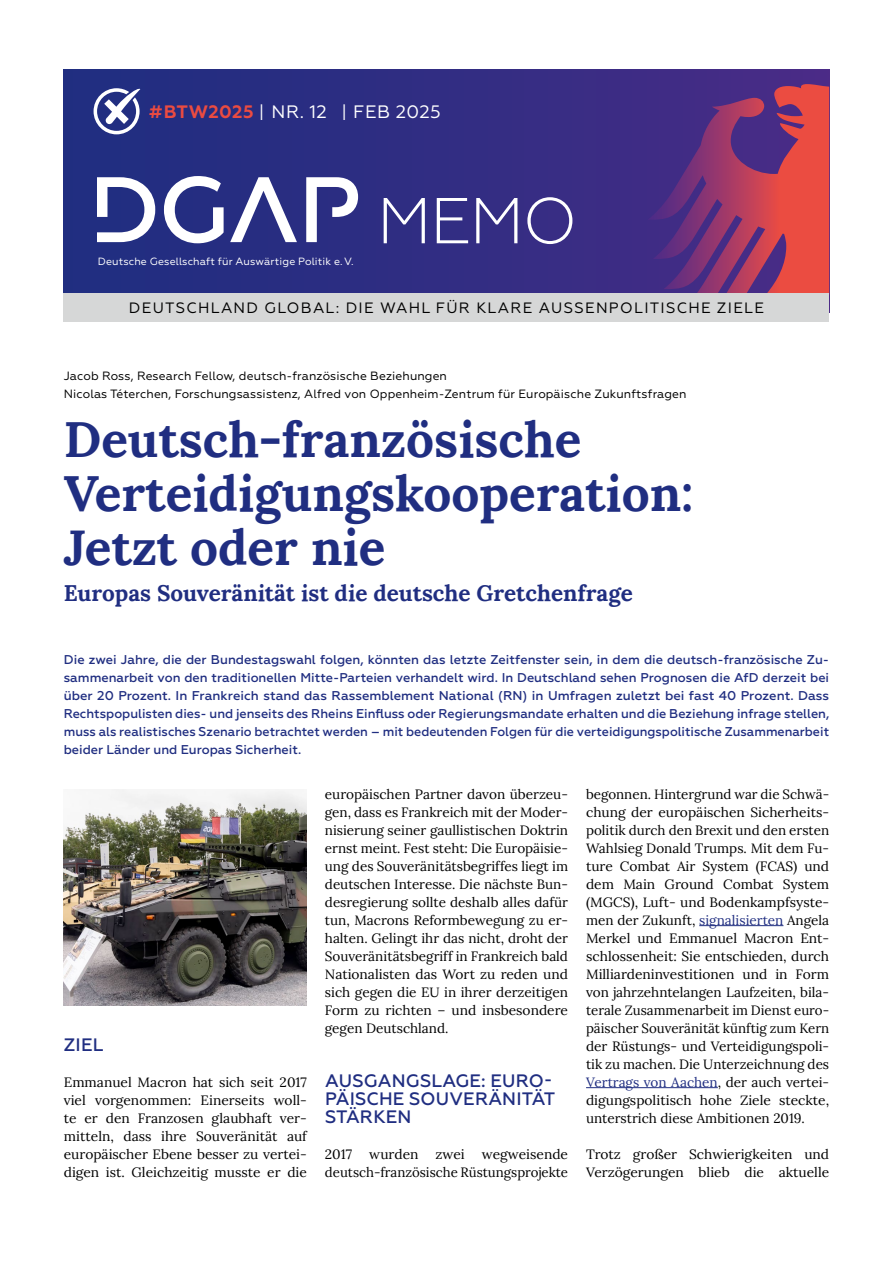
<style>
.page{position:relative;width:893px;height:1263px;background:#fff}
.page>*{position:absolute;margin:0;border:0;box-sizing:border-box;transform-origin:0 0}
.t1{font:300 64.65px "Geometria";color:#fff}
.t2{font:700 49.5px/54px "Lora";color:#202e81}
.t3{font:700 22.5px "Lora";color:#202e81}
.t4{font:500 18px/18px "Geometria";letter-spacing:.01em;color:#202e81}
.t5{font:18px "Geometria";letter-spacing:.02em;color:#fff}
.t6{font:15px "Geometria";letter-spacing:.085em;color:#000}
.t7{font:13.5px/18px "Lora";color:#000;text-align:justify}
.t8{font:500 12.75px/18px "Geometria";color:#202e81;text-align:justify}
.t9{font:12px/18px "Geometria";letter-spacing:.01em;color:#000}
.t10{font:10.5px "Geometria";letter-spacing:.01em;color:#fff}
.s1{font-weight:700;color:#eb4b41}
.s2{color:#202e81}
</style>
<div class="page">
<hr style="left:699px;top:925px;width:84px;height:1px;background:#202e81">
<hr style="left:586px;top:1087px;width:132px;height:1px;background:#202e81">
<div style="left:64px;top:69px;width:765px;height:244px;background:linear-gradient(to right,#1d2e80,#492c86)"></div>
<svg style="left:94px;top:87px;width:46px;height:47px"></svg>
<svg style="left:98px;top:176px;width:260px;height:67px"></svg>
<svg style="left:648px;top:84px;width:181px;height:209px;background:#8c386a"></svg>
<img style="left:64px;top:789px;width:243px;height:216px">
<div style="left:64px;top:293px;width:765px;height:29px;background:#d6d7d7"></div>
<h3 class="t5" style="left:149px;top:101px;width:294px"><span class="s1">#BTW2025</span> | NR. 12 | FEB 2025</h3>
<p class="t10" style="left:98px;top:255px;width:257px">Deutsche Gesellschaft für Auswärtige Politik e.V.</p>
<h1 class="t1" style="left:377px;top:184px;width:202px">MEMO</h1>
<p class="t6" style="left:129px;top:299px;width:637px">DEUTSCHLAND GLOBAL: DIE WAHL FÜR KLARE AUSSENPOLITISCHE ZIELE</p>
<p class="t9" style="left:64px;top:367px;width:624px">Jacob Ross, Research Fellow, deutsch-französische Beziehungen<br>Nicolas Téterchen, Forschungsassistenz, Alfred von Oppenheim-Zentrum für Europäische Zukunftsfragen</p>
<h2 class="t2" style="left:64px;top:407px;width:631px">Deutsch-französische<br>Verteidigungskooperation:<br>Jetzt oder nie</h2>
<h3 class="t3" style="left:64px;top:573px;width:570px">Europas Souveränität ist die deutsche Gretchenfrage</h3>
<p class="t8" style="left:64px;top:650px;width:767px">Die zwei Jahre, die der Bundestagswahl folgen, könnten das letzte Zeitfenster sein, in dem die deutsch-französische Zu&shy;sammenarbeit von den traditionellen Mitte-Parteien verhandelt wird. In Deutschland sehen Prognosen die AfD derzeit bei über 20 Prozent. In Frankreich stand das Rassemblement National (RN) in Umfragen zuletzt bei fast 40 Prozent. Dass Rechtspopulisten dies- und jenseits des Rheins Einfluss oder Regierungsmandate erhalten und die Beziehung infrage stellen, muss als realistisches Szenario betrachtet werden – mit bedeutenden Folgen für die verteidigungspolitische Zusammenarbeit beider Länder und Europas Sicherheit.</p>
<h3 class="t4" style="left:64px;top:1035px;width:41px">ZIEL</h3>
<p class="t7" style="left:64px;top:1072px;width:245px">Emmanuel Macron hat sich seit 2017 viel vorgenommen: Einerseits woll&shy;te er den Franzosen glaubhaft ver&shy;mitteln, dass ihre Souveränität auf europäischer Ebene besser zu vertei&shy;digen ist. Gleichzeitig musste er die</p>
<p class="t7" style="left:325px;top:784px;width:245px">europäischen Partner davon überzeu&shy;gen, dass es Frankreich mit der Moder&shy;nisierung seiner gaullistischen Doktrin ernst meint. Fest steht: Die Europäisie&shy;ung des Souveränitätsbegriffes liegt im deutschen Interesse. Die nächste Bun&shy;desregierung sollte deshalb alles dafür tun, Macrons Reformbewegung zu er&shy;halten. Gelingt ihr das nicht, droht der Souveränitätsbegriff in Frankreich bald Nationalisten das Wort zu reden und sich gegen die EU in ihrer derzeitigen Form zu richten – und insbesondere gegen Deutschland.</p>
<h3 class="t4" style="left:325px;top:1071px;width:232px">AUSGANGSLAGE: EURO-<br>PÄISCHE SOUVERÄNITÄT<br>STÄRKEN</h3>
<p class="t7" style="left:325px;top:1144px;width:29px">2017</p>
<p class="t7" style="left:369px;top:1144px;width:51px">wurden</p>
<p class="t7" style="left:436px;top:1144px;width:31px">zwei</p>
<p class="t7" style="left:325px;top:1144px;width:245px;text-align:right">wegweisende<br>deutsch-französische Rüstungsprojekte</p>
<p class="t7" style="left:586px;top:784px;width:245px">begonnen. Hintergrund war die Schwä&shy;chung der europäischen Sicherheits&shy;politik durch den Brexit und den ersten Wahlsieg Donald Trumps. Mit dem Fu&shy;ture Combat Air System (FCAS) und dem Main Ground Combat System (MGCS), Luft- und Bodenkampfsyste&shy;men der Zukunft, <span class="s2">signalisierten</span> Angela Merkel und Emmanuel Macron Ent&shy;schlossenheit: Sie entschieden, durch Milliardeninvestitionen und in Form von jahrzehntelangen Laufzeiten, bila&shy;terale Zusammenarbeit im Dienst euro&shy;päischer Souveränität künftig zum Kern der Rüstungs- und Verteidigungspoli&shy;tik zu machen. Die Unterzeichnung des <span class="s2">Vertrags von Aachen</span>, der auch vertei&shy;digungspolitisch hohe Ziele steckte, unterstrich diese Ambitionen 2019.</p>
<p class="t7" style="left:586px;top:1144px;width:245px">Trotz großer Schwierigkeiten und<br>Verzögerungen blieb die aktuelle</p>
</div>
